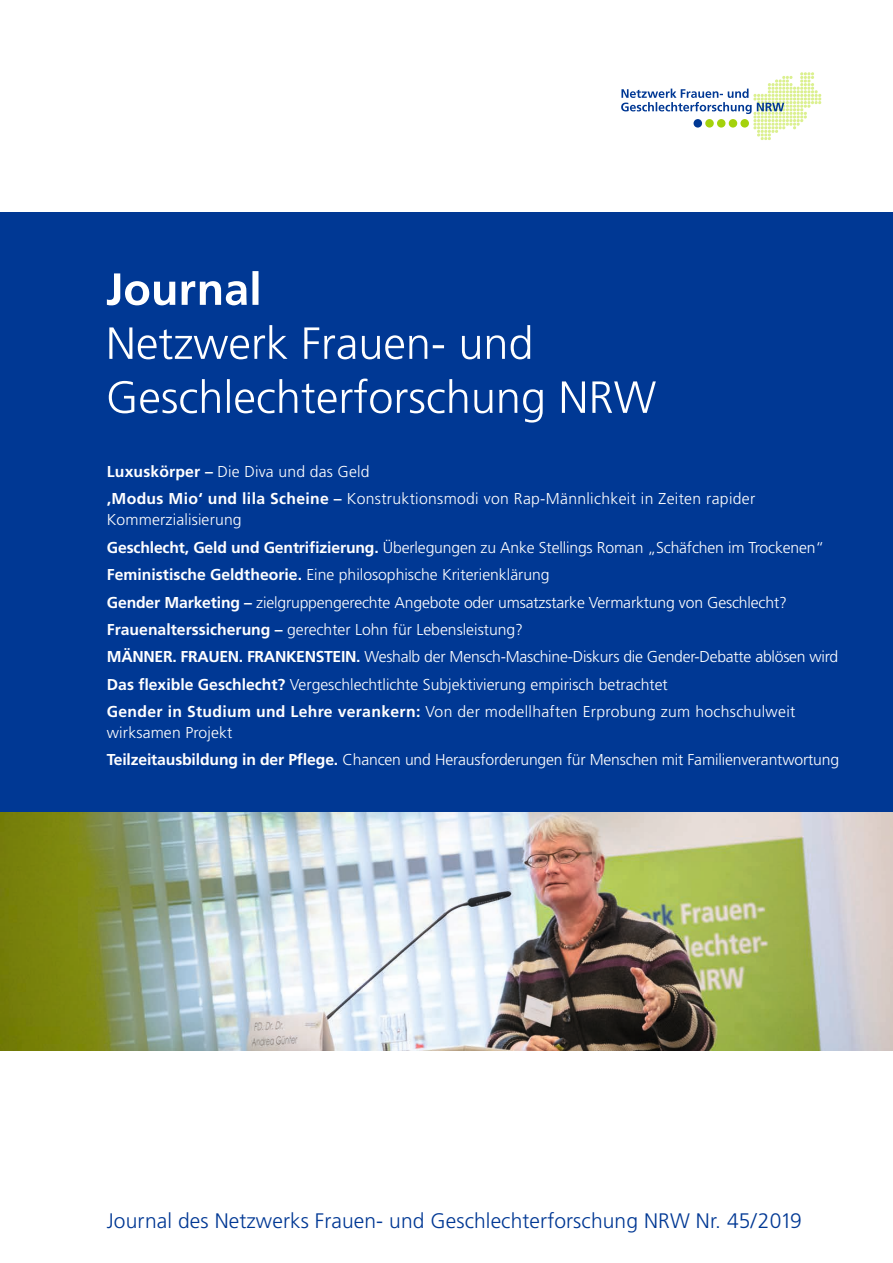
<style>
.page{position:relative;width:893px;height:1263px;background:#fff}
.page>*{position:absolute;margin:0;border:0;box-sizing:border-box;transform-origin:0 0}
.t1{font:300 21px "Frutiger LT Std";letter-spacing:.005em;color:#003894}
.t2{font:300 15.75px/27.3px "Frutiger LT Std";color:#fff}
.t3{font:300 15.75px/27.3px "Frutiger LT Std";letter-spacing:.02em;color:#fff}
.s1{font-weight:700}
</style>
<div class="page">
<svg style="left:621px;top:72px;width:200px;height:68px"></svg>
<div style="left:693px;top:119px;width:9px;height:9px;background:#003894;border-radius:50%"></div>
<div style="left:705px;top:119px;width:9px;height:9px;background:#a4d20c;border-radius:50%"></div>
<div style="left:717px;top:119px;width:8px;height:9px;background:#a4d20c;border-radius:50%"></div>
<div style="left:729px;top:119px;width:8px;height:9px;background:#a4d20c;border-radius:50%"></div>
<div style="left:740px;top:119px;width:9px;height:9px;background:#a4d20c;border-radius:50%"></div>
<div style="left:0;top:213px;width:893px;height:608px;background:#003894"></div>
<svg style="left:109px;top:379px;width:547px;height:44px"></svg>
<svg style="left:109px;top:325px;width:421px;height:34px"></svg>
<svg style="left:107px;top:271px;width:151px;height:34px"></svg>
<img style="left:0;top:812px;width:893px;height:238px">
<p class="t3" style="left:107px;top:458px;width:650px"><span class="s1">Luxuskörper –</span> Die Diva und das Geld<br><span class="s1">‚Modus Mio‘ und lila Scheine –</span> Konstruktionsmodi von Rap-Männlichkeit in Zeiten rapider</p>
<p class="t2" style="left:107px;top:506px;width:733px">Kommerzialisierung<br><span class="s1">Geschlecht, Geld und Gentrifizierung.</span> Überlegungen zu Anke Stellings Roman „Schäfchen im Trockenen“ <span class="s1">Feministische Geldtheorie.</span> Eine philosophische Kriterienklärung<br><span class="s1">Gender Marketing –</span> zielgruppengerechte Angebote oder umsatzstarke Vermarktung von Geschlecht?<br><span class="s1">Frauenalterssicherung –</span> gerechter Lohn für Lebensleistung?<br><span class="s1">MÄNNER. FRAUEN. FRANKENSTEIN.</span> Weshalb der Mensch-Maschine-Diskurs die Gender-Debatte ablösen wird <span class="s1">Das flexible Geschlecht?</span> Vergeschlechtlichte Subjektivierung empirisch betrachtet<br><span class="s1">Gender in Studium und Lehre verankern:</span> Von der modellhaften Erprobung zum hochschulweit</p>
<p class="t2" style="left:107px;top:719px;width:734px">wirksamen Projekt<br><span class="s1">Teilzeitausbildung in der Pflege.</span> Chancen und Herausforderungen für Menschen mit Familienverantwortung</p>
<h1 class="t1" style="left:107px;top:1208px;width:697px">Journal des Netzwerks Frauen- und Geschlechterforschung NRW Nr. 45/2019</h1>
</div>
